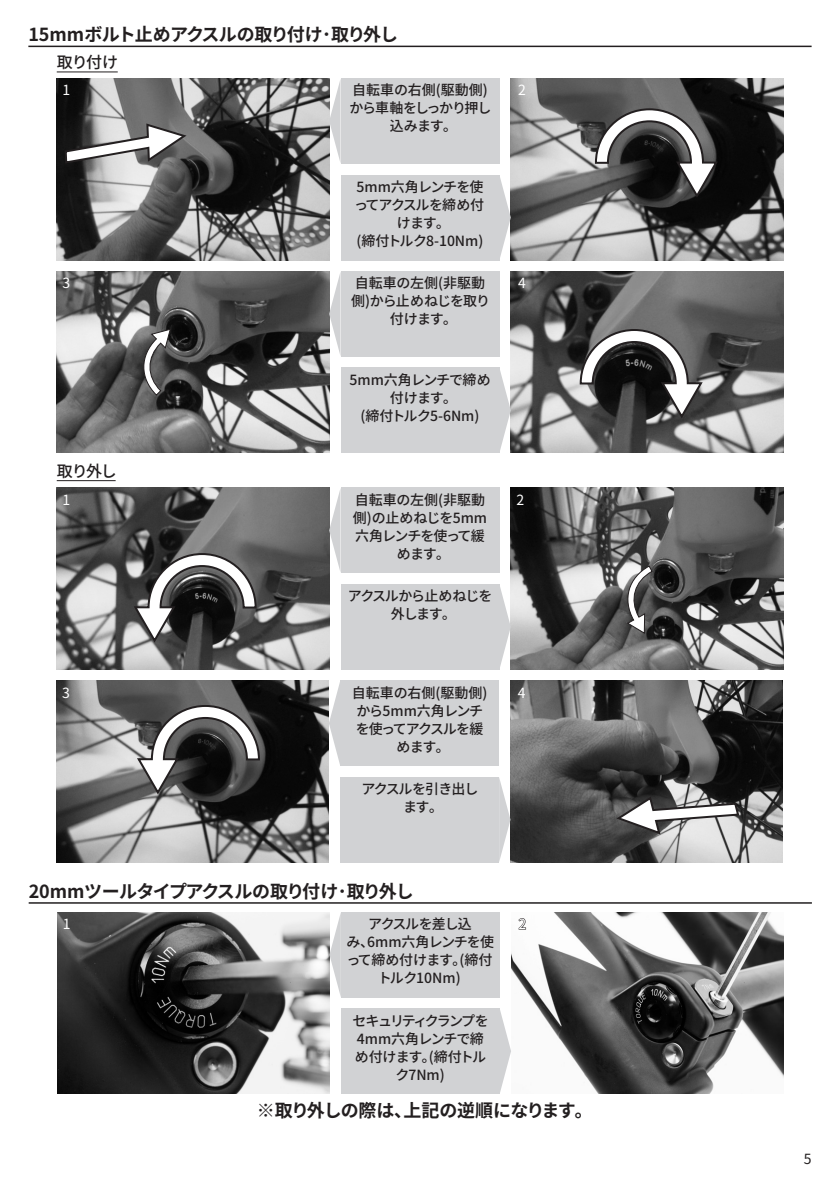
<style>
.page{position:relative;width:840px;height:1191px;background:#fff}
.page>*{position:absolute;margin:0;border:0;box-sizing:border-box;transform-origin:0 0}
.t1{font:700 18px "Noto Sans CJ Kjp";letter-spacing:-.035em;color:#231f20}
.t2{font:500 16px "Noto Sans CJ Kjp";letter-spacing:-.07em;color:#231f20}
.t3{font:500 14px/18px "Noto Sans CJ Kjp";letter-spacing:-.055em;color:#231f20;text-align:center}
.t4{font:500 14px/18px "Noto Sans CJ Kjp";letter-spacing:-.075em;color:#231f20;text-align:center}
.t5{font:500 14px/18px "Noto Sans CJ Kjp";letter-spacing:-.08em;color:#231f20;text-align:center}
.t6{font:500 14px "Noto Sans CJ Kjp";color:#231f20}
.t7{font:500 14px/18px "Noto Sans CJ Kjp";letter-spacing:-.035em;color:#231f20;text-align:center}
.t8{font:14px "Noto Sans CJ Kjp";color:#fff}
.t9{font:14px "Noto Sans CJ Kjp";color:#231f20}
</style>
<div class="page">
<hr style="left:28px;top:46px;width:783px;height:1px;background:#231f20">
<img style="left:510px;top:79px;width:272px;height:181px">
<img style="left:57px;top:79px;width:272px;height:181px">
<svg style="left:64px;top:122px;width:125px;height:43px"></svg>
<div style="left:340px;top:79px;width:159px;height:85px;background:#d1d2d4"></div>
<div style="left:340px;top:175px;width:159px;height:85px;background:#d1d2d4"></div>
<svg style="left:329px;top:79px;width:11px;height:85px"></svg>
<svg style="left:499px;top:175px;width:11px;height:85px"></svg>
<img style="left:510px;top:271px;width:272px;height:182px">
<img style="left:57px;top:271px;width:272px;height:182px">
<svg style="left:593px;top:107px;width:126px;height:91px"></svg>
<div style="left:340px;top:271px;width:159px;height:85px;background:#d1d2d4"></div>
<div style="left:340px;top:368px;width:159px;height:85px;background:#d1d2d4"></div>
<svg style="left:329px;top:271px;width:11px;height:85px"></svg>
<svg style="left:499px;top:368px;width:11px;height:85px"></svg>
<img style="left:510px;top:488px;width:272px;height:181px">
<div style="left:340px;top:584px;width:159px;height:85px;background:#d1d2d4"></div>
<svg style="left:499px;top:584px;width:11px;height:85px"></svg>
<img style="left:57px;top:488px;width:272px;height:181px">
<div style="left:340px;top:488px;width:159px;height:85px;background:#d1d2d4"></div>
<svg style="left:329px;top:488px;width:11px;height:85px"></svg>
<hr style="left:57px;top:480px;width:59px;height:1px;background:#231f20">
<hr style="left:57px;top:71px;width:61px;height:1px;background:#231f20">
<img style="left:510px;top:680px;width:272px;height:182px">
<svg style="left:613px;top:795px;width:127px;height:41px"></svg>
<div style="left:340px;top:777px;width:159px;height:85px;background:#d1d2d4"></div>
<svg style="left:499px;top:778px;width:11px;height:83px"></svg>
<img style="left:57px;top:680px;width:272px;height:182px">
<svg style="left:139px;top:328px;width:32px;height:68px"></svg>
<div style="left:340px;top:680px;width:159px;height:86px;background:#d1d2d4"></div>
<svg style="left:329px;top:682px;width:11px;height:82px"></svg>
<svg style="left:132px;top:552px;width:125px;height:91px"></svg>
<svg style="left:578px;top:328px;width:126px;height:91px"></svg>
<svg style="left:135px;top:704px;width:126px;height:91px"></svg>
<svg style="left:621px;top:565px;width:32px;height:69px"></svg>
<hr style="left:29px;top:902px;width:782px;height:1px;background:#231f20">
<img style="left:57px;top:912px;width:272px;height:181px">
<img style="left:511px;top:912px;width:272px;height:181px">
<div style="left:340px;top:912px;width:159px;height:85px;background:#d1d2d4"></div>
<div style="left:340px;top:1008px;width:159px;height:85px;background:#d1d2d4"></div>
<svg style="left:329px;top:912px;width:11px;height:85px"></svg>
<svg style="left:499px;top:1008px;width:12px;height:85px"></svg>
<svg style="left:517px;top:917px;width:9px;height:13px"></svg>
<p class="t1" style="left:28px;top:25px;width:371px">15mmボルト止めアクスルの取り付け･取り外し</p>
<p class="t2" style="left:57px;top:53px;width:63px">取り付け</p>
<p class="t7" style="left:349px;top:82px;width:143px">自転車の右側(駆動側)から車軸をしっかり押し込みます｡</p>
<p class="t8" style="left:62px;top:82px;width:9px">1</p>
<p class="t8" style="left:518px;top:82px;width:9px">2</p>
<p class="t3" style="left:354px;top:178px;width:131px">5mm六角レンチを使ってアクスルを締め付けます｡<br>(締付トルク8-10Nm)</p>
<p class="t8" style="left:62px;top:275px;width:9px">3</p>
<p class="t6" style="left:354px;top:275px;width:132px">自転車の左側(非駆動</p>
<p class="t8" style="left:518px;top:275px;width:9px">4</p>
<p class="t3" style="left:351px;top:292px;width:140px">側)から止めねじを取り付けます｡</p>
<p class="t2" style="left:57px;top:462px;width:62px">取り外し</p>
<p class="t8" style="left:62px;top:492px;width:9px">1</p>
<p class="t8" style="left:62px;top:684px;width:9px">3</p>
<p class="t3" style="left:349px;top:371px;width:142px">5mm六角レンチで締め付けます｡<br>(締付トルク5-6Nm)</p>
<p class="t6" style="left:354px;top:492px;width:132px">自転車の左側(非駆動</p>
<p class="t8" style="left:516px;top:492px;width:9px">2</p>
<p class="t3" style="left:353px;top:509px;width:136px">側)の止めねじを5mm六角レンチを使って緩めます｡</p>
<p class="t5" style="left:347px;top:587px;width:146px">アクスルから止めねじを外します｡</p>
<p class="t6" style="left:351px;top:684px;width:137px">自転車の右側(駆動側)</p>
<p class="t8" style="left:517px;top:684px;width:9px">4</p>
<p class="t3" style="left:355px;top:701px;width:129px">から5mm六角レンチを使ってアクスルを緩めます｡</p>
<p class="t5" style="left:361px;top:780px;width:118px">アクスルを引き出します｡</p>
<p class="t1" style="left:29px;top:881px;width:386px">20mmツールタイプアクスルの取り付け･取り外し</p>
<p class="t8" style="left:63px;top:916px;width:9px">1</p>
<p class="t5" style="left:368px;top:915px;width:105px">アクスルを差し込</p>
<p class="t8" style="left:518px;top:916px;width:9px">2</p>
<p class="t3" style="left:346px;top:933px;width:149px">み、6mm六角レンチを使って締め付けます｡(締付トルク10Nm)</p>
<p class="t4" style="left:352px;top:1011px;width:137px">セキュリティクランプを<br>4mm六角レンチで締め付けます｡(締付トルク7Nm)</p>
<p class="t1" style="left:256px;top:1100px;width:328px">※取り外しの際は､上記の逆順になります｡</p>
<p class="t9" style="left:803px;top:1150px;width:9px">5</p>
</div>
